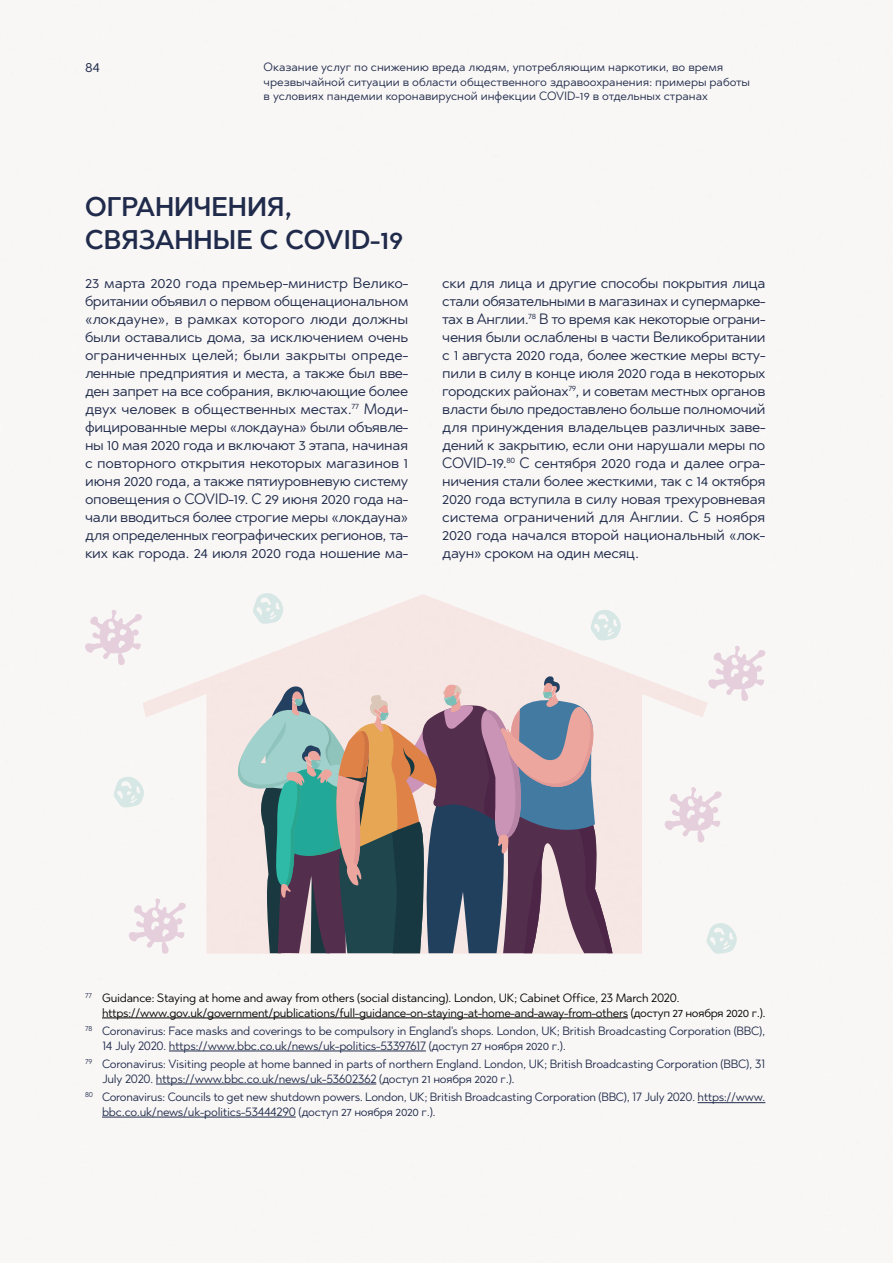
<style>
.page{position:relative;width:893px;height:1263px;background:#fff}
.page>*{position:absolute;margin:0;border:0;box-sizing:border-box;transform-origin:0 0}
.t1{font:600 27px/32.4px "Abrade";color:#202b4b}
.t2{font:15px/18px "Abrade";letter-spacing:-.02em;color:#202b4b;text-align:justify}
.t3{font:12px/14.4px "Abrade";letter-spacing:-.02em;color:#202b4b}
.t4{font:12px/14.4px "Abrade";letter-spacing:-.025em;color:#000}
.t5{font:12px/14.4px "Abrade";color:#202b4b}
.t6{font:7.05px "Abrade";color:#202b4b}
</style>
<div class="page">
<svg style="left:143px;top:594px;width:565px;height:360px;fill:#f9f7f5"></svg>
<hr style="left:102px;top:1017px;width:526px;height:1px;background:#000">
<hr style="left:169px;top:1051px;width:257px;height:1px;background:#202b4b">
<hr style="left:156px;top:1084px;width:220px;height:1px;background:#202b4b">
<hr style="left:698px;top:1102px;width:67px;height:1px;background:#202b4b">
<hr style="left:102px;top:1117px;width:194px;height:1px;background:#202b4b">
<svg style="left:233px;top:676px;width:379px;height:277px;background:#8e8a90"></svg>
<svg style="left:85px;top:610px;width:57px;height:55px"></svg>
<svg style="left:129px;top:898px;width:57px;height:56px"></svg>
<svg style="left:708px;top:646px;width:58px;height:55px"></svg>
<svg style="left:665px;top:787px;width:57px;height:55px"></svg>
<svg style="left:113px;top:776px;width:31px;height:31px"></svg>
<svg style="left:706px;top:922px;width:31px;height:32px"></svg>
<svg style="left:253px;top:593px;width:30px;height:31px"></svg>
<svg style="left:590px;top:609px;width:31px;height:32px"></svg>
<p class="t2" style="left:85px;top:57px;width:17px">84</p>
<p class="t5" style="left:264px;top:60px;width:488px">Оказание услуг по снижению вреда людям, употребляющим наркотики, во время чрезвычайной ситуации в области общественного здравоохранения: примеры работы в условиях пандемии коронавирусной инфекции COVID-19 в отдельных странах</p>
<h1 class="t1" style="left:85px;top:190px;width:320px">ОГРАНИЧЕНИЯ,<br>СВЯЗАННЫЕ С COVID-19</h1>
<p class="t2" style="left:85px;top:273px;width:325px">23 марта 2020 года премьер-министр Велико&shy;британии объявил о первом общенациональном «локдауне», в рамках которого люди должны были оставались дома, за исключением очень ограниченных целей; были закрыты опреде&shy;ленные предприятия и места, а также был вве&shy;ден запрет на все собрания, включающие более двух человек в общественных местах.<sup>77</sup> Моди&shy;фицированные меры «локдауна» были объявле&shy;ны 10 мая 2020 года и включают 3 этапа, начиная с повторного открытия некоторых магазинов 1 июня 2020 года, а также пятиуровневую систему оповещения о COVID-19. С 29 июня 2020 года на&shy;чали вводиться более строгие меры «локдауна» для определенных географических регионов, та&shy;ких как города. 24 июля 2020 года ношение ма-</p>
<p class="t2" style="left:442px;top:273px;width:325px">ски для лица и другие способы покрытия лица стали обязательными в магазинах и супермарке&shy;тах в Англии.<sup>78</sup> В то время как некоторые ограни&shy;чения были ослаблены в части Великобритании с 1 августа 2020 года, более жесткие меры всту&shy;пили в силу в конце июля 2020 года в некоторых городских районах<sup>79</sup>, и советам местных органов власти было предоставлено больше полномочий для принуждения владельцев различных заве&shy;дений к закрытию, если они нарушали меры по COVID-19.<sup>80</sup> С сентября 2020 года и далее огра&shy;ничения стали более жесткими, так с 14 октября 2020 года вступила в силу новая трехуровневая система ограничений для Англии. С 5 ноября 2020 года начался второй национальный «лок&shy;даун» сроком на один месяц.</p>
<p class="t6" style="left:85px;top:991px;width:9px">77</p>
<p class="t6" style="left:85px;top:1024px;width:9px">78</p>
<p class="t6" style="left:85px;top:1057px;width:9px">79</p>
<p class="t6" style="left:85px;top:1090px;width:9px">80</p>
<p class="t4" style="left:102px;top:991px;width:665px">Guidance: Staying at home and away from others (social distancing). London, UK; Cabinet Office, 23 March 2020. https://www.gov.uk/government/publications/full-guidance-on-staying-at-home-and-away-from-others (доступ 27 ноября 2020 г.).</p>
<p class="t3" style="left:102px;top:1024px;width:665px">Coronavirus: Face masks and coverings to be compulsory in England's shops. London, UK; British Broadcasting Corporation (BBC),<br>14 July 2020. https://www.bbc.co.uk/news/uk-politics-53397617 (доступ 27 ноября 2020 г.).</p>
<p class="t3" style="left:102px;top:1057px;width:665px">Coronavirus: Visiting people at home banned in parts of northern England. London, UK; British Broadcasting Corporation (BBC), 31<br>July 2020. https://www.bbc.co.uk/news/uk-53602362 (доступ 21 ноября 2020 г.).</p>
<p class="t3" style="left:102px;top:1090px;width:665px">Coronavirus: Councils to get new shutdown powers. London, UK; British Broadcasting Corporation (BBC), 17 July 2020. https://www. bbc.co.uk/news/uk-politics-53444290 (доступ 27 ноября 2020 г.).</p>
</div>
